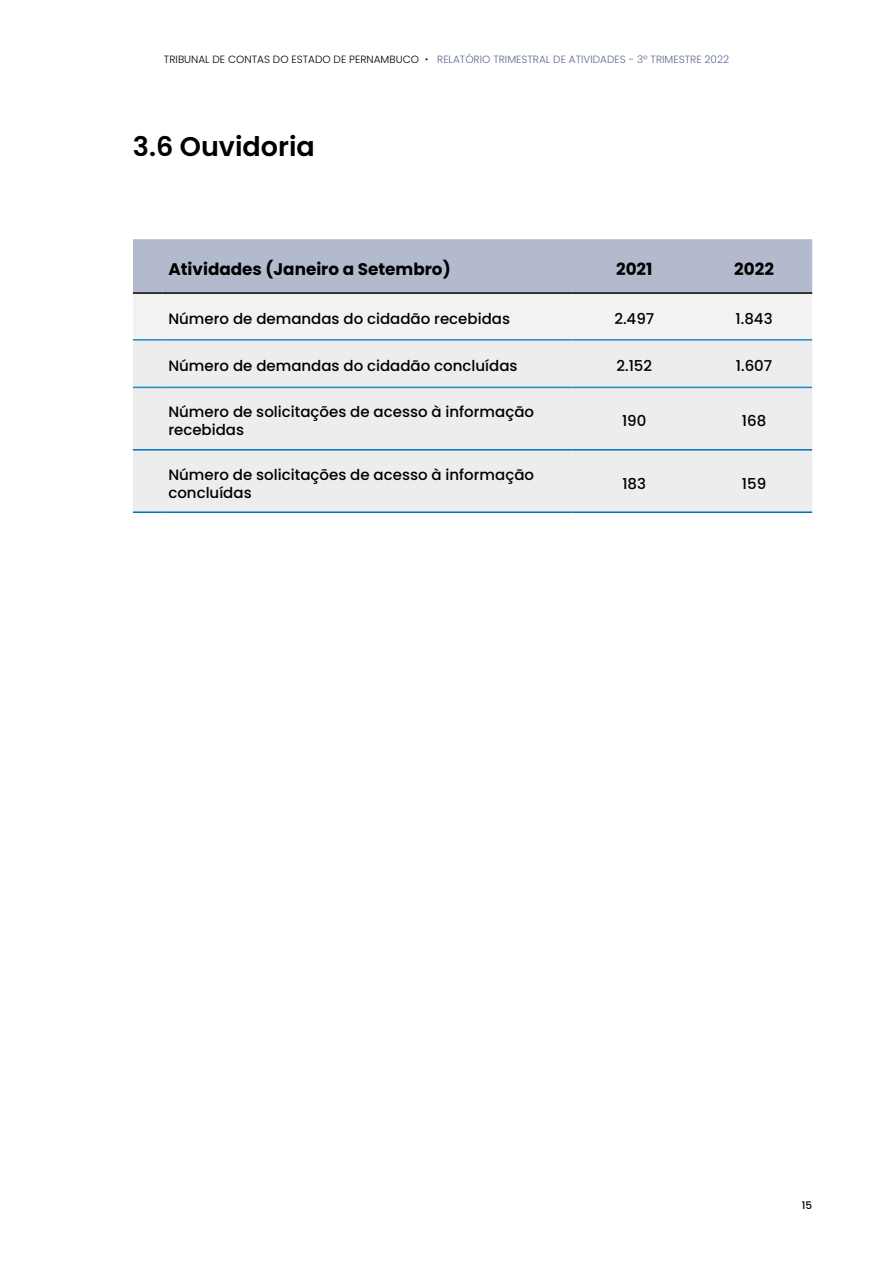
<style>
.page{position:relative;width:893px;height:1263px;background:#fff}
.page>*{position:absolute;margin:0;border:0;box-sizing:border-box;transform-origin:0 0}
.t1{font:600 27px "Poppins";color:#000}
.t2{font:700 16.8px "Poppins";color:#000}
.t3{font:500 15px/18px "Poppins";color:#000}
.t4{font:300 10.5px "Poppins";color:#5c6991}
.t5{font:500 10.5px "Poppins";color:#000}
.s1{color:#000}
.s2{font-family:"Raleway";font-weight:500;color:#000}
</style>
<div class="page">
<svg style="left:133px;top:239px;width:679px;height:100px"></svg>
<div style="left:133px;top:341px;width:679px;height:170px;background:#ededed"></div>
<hr style="left:133px;top:292px;width:29px;height:2px;background:#000">
<hr style="left:162px;top:292px;width:411px;height:2px;background:#000">
<hr style="left:573px;top:292px;width:123px;height:2px;background:#000">
<hr style="left:696px;top:292px;width:116px;height:2px;background:#000">
<hr style="left:133px;top:339px;width:29px;height:2px;background:#1f8ac6">
<hr style="left:162px;top:339px;width:411px;height:2px;background:#1f8ac6">
<hr style="left:573px;top:339px;width:123px;height:2px;background:#1f8ac6">
<hr style="left:696px;top:339px;width:116px;height:2px;background:#1f8ac6">
<svg style="left:133px;top:387px;width:29px;height:1px"></svg>
<hr style="left:162px;top:387px;width:411px;height:1px;background:#1f8ac6">
<hr style="left:573px;top:387px;width:123px;height:1px;background:#1f8ac6">
<hr style="left:696px;top:387px;width:116px;height:1px;background:#1f8ac6">
<hr style="left:133px;top:449px;width:29px;height:2px;background:#0073ba">
<hr style="left:162px;top:449px;width:411px;height:2px;background:#0073ba">
<hr style="left:573px;top:449px;width:123px;height:2px;background:#0073ba">
<hr style="left:696px;top:449px;width:116px;height:2px;background:#0073ba">
<hr style="left:133px;top:511px;width:29px;height:2px;background:#0073ba">
<hr style="left:162px;top:511px;width:411px;height:2px;background:#0073ba">
<hr style="left:573px;top:511px;width:123px;height:2px;background:#0073ba">
<hr style="left:696px;top:511px;width:116px;height:2px;background:#0073ba">
<p class="t4" style="left:164px;top:53px;width:566px"><span class="s1">TRIBUNAL DE CONTAS DO ESTADO DE PERNAMBUCO</span> <span class="s2">•</span> RELATÓRIO TRIMESTRAL DE ATIVIDADES - 3º TRIMESTRE 2022</p>
<h1 class="t1" style="left:133px;top:131px;width:183px">3.6 Ouvidoria</h1>
<p class="t2" style="left:168px;top:259px;width:284px">Atividades (Janeiro a Setembro)</p>
<p class="t2" style="left:616px;top:259px;width:38px">2021</p>
<p class="t2" style="left:734px;top:259px;width:41px">2022</p>
<p class="t3" style="left:168px;top:310px;width:343px">Número de demandas do cidadão recebidas</p>
<p class="t3" style="left:614px;top:310px;width:41px">2.497</p>
<p class="t3" style="left:735px;top:310px;width:39px">1.843</p>
<p class="t3" style="left:168px;top:357px;width:351px">Número de demandas do cidadão concluídas</p>
<p class="t3" style="left:616px;top:357px;width:37px">2.152</p>
<p class="t3" style="left:736px;top:357px;width:38px">1.607</p>
<p class="t3" style="left:168px;top:403px;width:367px">Número de solicitações de acesso à informação recebidas</p>
<p class="t3" style="left:622px;top:412px;width:26px">190</p>
<p class="t3" style="left:742px;top:412px;width:26px">168</p>
<p class="t3" style="left:168px;top:466px;width:367px">Número de solicitações de acesso à informação concluídas</p>
<p class="t3" style="left:622px;top:475px;width:25px">183</p>
<p class="t3" style="left:742px;top:475px;width:26px">159</p>
<p class="t5" style="left:802px;top:1199px;width:12px">15</p>
</div>
